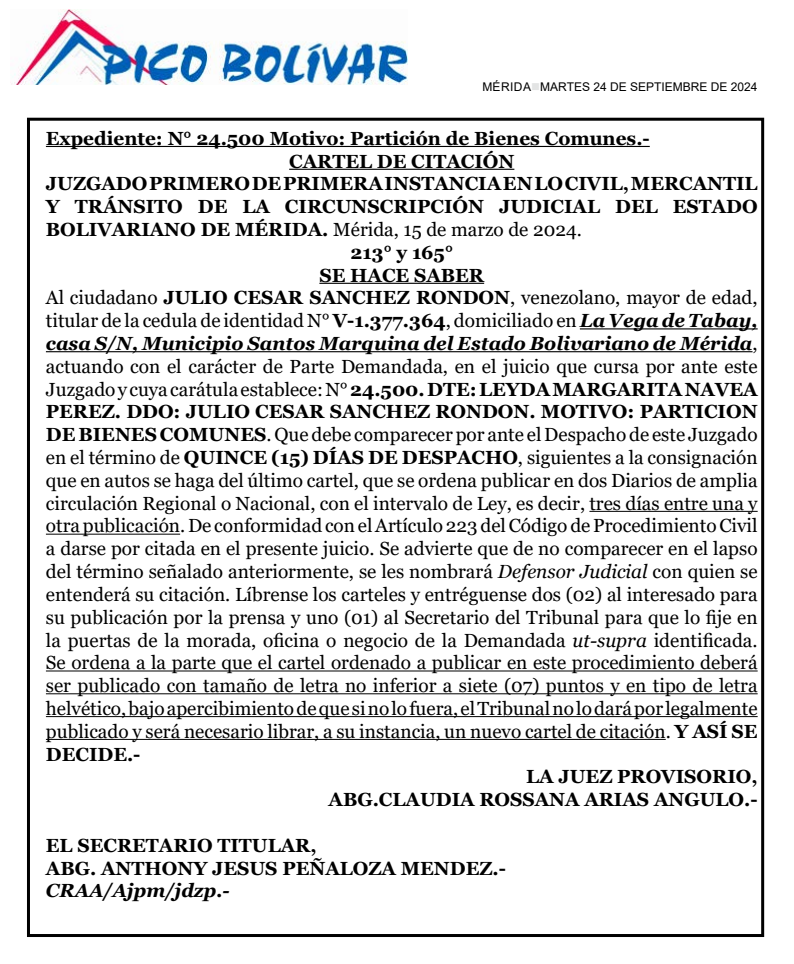
<style>
.page{position:relative;width:794px;height:964px;background:#fff}
.page>*{position:absolute;margin:0;border:0;box-sizing:border-box;transform-origin:0 0}
.t1{font:19px "Georgia";color:#000}
.t2{font:700 19px/22.8px "Georgia";color:#000}
.t3{font:italic 700 19px "Georgia";color:#000}
.t4{font:12px "Arial";color:#000}
.s1{color:#e3e4e4}
.s2{font-weight:700}
.s3{font-weight:700;font-style:italic}
.s4{font-weight:400;font-style:normal}
.s5{font-style:italic}
</style>
<div class="page">
<img style="left:11px;top:10px;width:396px;height:74px">
<div style="left:27px;top:118px;width:737px;height:819px;border:3px solid #000"></div>
<hr style="left:46px;top:146px;width:604px;height:1px;background:#000">
<hr style="left:289px;top:169px;width:225px;height:1px;background:#000">
<hr style="left:319px;top:283px;width:165px;height:1px;background:#000">
<hr style="left:580px;top:328px;width:177px;height:1px;background:#000">
<hr style="left:46px;top:351px;width:706px;height:1px;background:#000">
<hr style="left:589px;top:511px;width:168px;height:1px;background:#000">
<hr style="left:46px;top:534px;width:134px;height:1px;background:#000">
<hr style="left:46px;top:670px;width:711px;height:1px;background:#000">
<hr style="left:46px;top:693px;width:711px;height:1px;background:#000">
<hr style="left:46px;top:716px;width:711px;height:1px;background:#000">
<hr style="left:46px;top:739px;width:620px;height:1px;background:#000">
<p class="t4" style="left:482px;top:78px;width:276px">MÉRIDA<span class="s1">■</span>MARTES 24 DE SEPTIEMBRE DE 2024</p>
<p class="t2" style="left:46px;top:127px;width:605px">Expediente: N° 24.500 Motivo: Partición de Bienes Comunes.-</p>
<p class="t2" style="left:289px;top:150px;width:227px">CARTEL DE CITACIÓN</p>
<p class="t2" style="left:46px;top:172px;width:713px">JUZGADO PRIMERO DE PRIMERA INSTANCIA EN LO CIVIL, MERCANTIL</p>
<p class="t2" style="left:46px;top:195px;width:713px">Y TRÁNSITO DE LA CIRCUNSCRIPCIÓN JUDICIAL DEL ESTADO</p>
<p class="t1" style="left:46px;top:218px;width:537px"><span class="s2">BOLIVARIANO DE MÉRIDA.</span> Mérida, 15 de marzo de 2024.</p>
<p class="t2" style="left:350px;top:241px;width:104px">213° y 165°</p>
<p class="t2" style="left:319px;top:264px;width:166px">SE HACE SABER</p>
<p class="t1" style="left:46px;top:286px;width:713px">Al ciudadano <span class="s2">JULIO CESAR SANCHEZ RONDON</span>, venezolano, mayor de edad,</p>
<p class="t1" style="left:46px;top:309px;width:713px">titular de la cedula de identidad N° <span class="s2">V-1.377.364</span>, domiciliado en <span class="s3">La Vega de Tabay,</span></p>
<p class="t3" style="left:46px;top:331px;width:713px">casa S/N, Municipio Santos Marquina del Estado Bolivariano de Mérida<span class="s4">,</span></p>
<p class="t1" style="left:46px;top:355px;width:713px">actuando con el carácter de Parte Demandada, en el juicio que cursa por ante este</p>
<p class="t1" style="left:46px;top:378px;width:713px">Juzgado y cuya carátula establece: N° <span class="s2">24.500. DTE: LEYDA MARGARITA NAVEA</span></p>
<p class="t2" style="left:46px;top:400px;width:713px">PEREZ. DDO: JULIO CESAR SANCHEZ RONDON. MOTIVO: PARTICION</p>
<p class="t1" style="left:46px;top:423px;width:713px"><span class="s2">DE BIENES COMUNES</span>. Que debe comparecer por ante el Despacho de este Juzgado</p>
<p class="t1" style="left:46px;top:446px;width:713px">en el término de <span class="s2">QUINCE (15) DÍAS DE DESPACHO</span>, siguientes a la consignación</p>
<p class="t1" style="left:46px;top:469px;width:713px">que en autos se haga del último cartel, que se ordena publicar en dos Diarios de amplia</p>
<p class="t1" style="left:46px;top:492px;width:713px">circulación Regional o Nacional, con el intervalo de Ley, es decir, tres días entre una y</p>
<p class="t1" style="left:46px;top:514px;width:713px">otra publicación. De conformidad con el Artículo 223 del Código de Procedimiento Civil</p>
<p class="t1" style="left:46px;top:537px;width:713px">a darse por citada en el presente juicio. Se advierte que de no comparecer en el lapso</p>
<p class="t1" style="left:46px;top:560px;width:713px">del término señalado anteriormente, se les nombrará <span class="s5">Defensor Judicial</span> con quien se</p>
<p class="t1" style="left:46px;top:583px;width:713px">entenderá su citación. Líbrense los carteles y entréguense dos (02) al interesado para</p>
<p class="t1" style="left:46px;top:606px;width:713px">su publicación por la prensa y uno (01) al Secretario del Tribunal para que lo fije en</p>
<p class="t1" style="left:46px;top:628px;width:713px">la puertas de la morada, oficina o negocio de la Demandada <span class="s5">ut-supra</span> identificada.</p>
<p class="t1" style="left:46px;top:651px;width:713px">Se ordena a la parte que el cartel ordenado a publicar en este procedimiento deberá</p>
<p class="t1" style="left:46px;top:674px;width:713px">ser publicado con tamaño de letra no inferior a siete (07) puntos y en tipo de letra</p>
<p class="t1" style="left:46px;top:697px;width:713px">helvético, bajo apercibimiento de que si no lo fuera, el Tribunal no lo dará por legalmente</p>
<p class="t1" style="left:46px;top:720px;width:713px">publicado y será necesario librar, a su instancia, un nuevo cartel de citación. <span class="s2">Y ASÍ SE</span></p>
<p class="t2" style="left:46px;top:742px;width:96px">DECIDE.-</p>
<p class="t2" style="left:526px;top:765px;width:233px">LA JUEZ PROVISORIO,</p>
<p class="t2" style="left:329px;top:788px;width:430px">ABG.CLAUDIA ROSSANA ARIAS ANGULO.-</p>
<p class="t2" style="left:46px;top:834px;width:461px">EL SECRETARIO TITULAR,<br>ABG. ANTHONY JESUS PEÑALOZA MENDEZ.-</p>
<p class="t3" style="left:46px;top:878px;width:185px">CRAA/Ajpm/jdzp.-</p>
</div>
